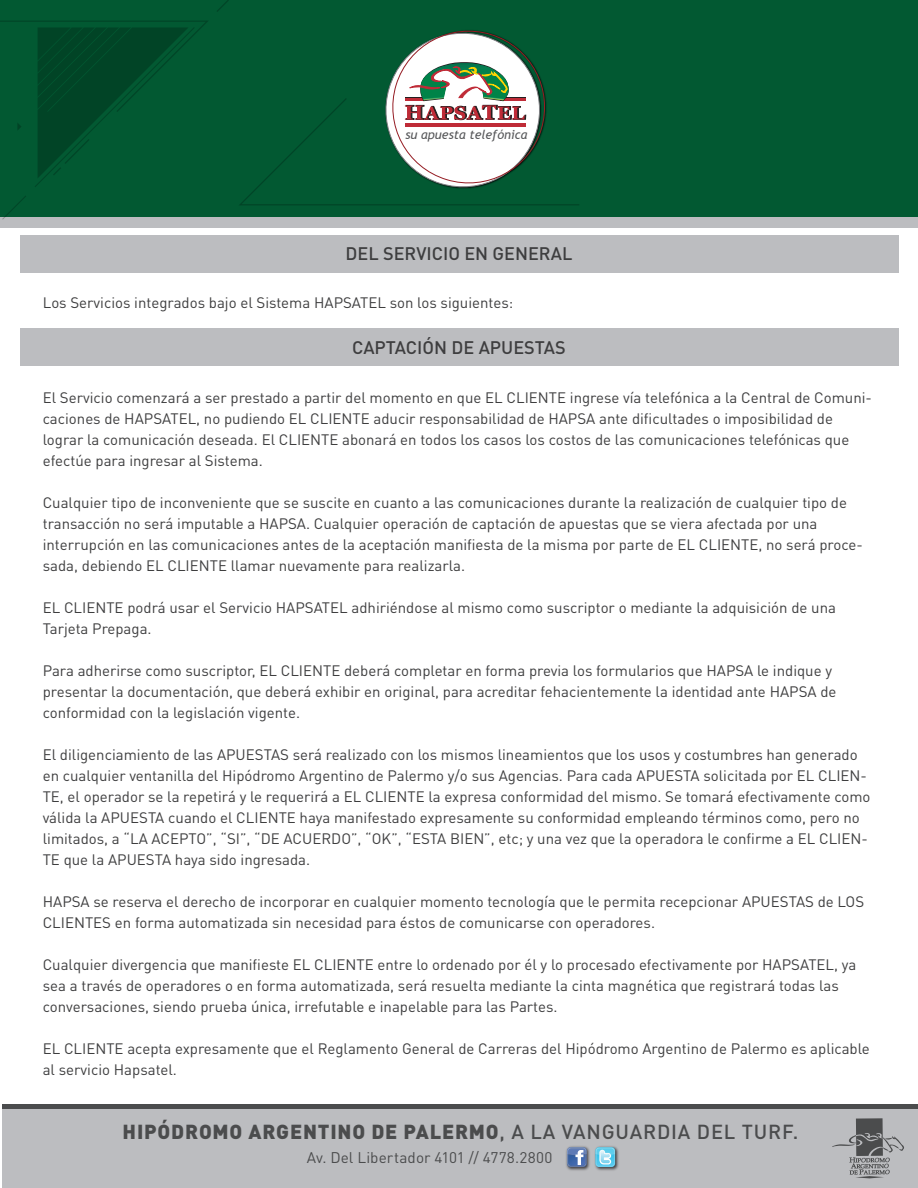
<style>
.page{position:relative;width:918px;height:1188px;background:#fff}
.page>*{position:absolute;margin:0;border:0;box-sizing:border-box;transform-origin:0 0}
.t1{font:900 20.1px "DIN Pro";letter-spacing:.04em;color:#4b4c4d}
.t2{font:500 18px "DIN Pro";color:#3e3e3f}
.t3{font:15.3px "DIN Pro";letter-spacing:.005em;color:#4b4c4d}
.t4{font:15px/21px "DIN Pro";color:#3e3e3f}
.t5{font:italic 12.6px "Trebuchet MS";color:#57585a}
.s1{font-weight:500}
</style>
<div class="page">
<div style="left:20px;top:235px;width:878px;height:38px;background:#bcbdc0"></div>
<div style="left:20px;top:328px;width:878px;height:38px;background:#bcbdc0"></div>
<div style="left:2px;top:1106px;width:916px;height:82px;background:#bcbdc0"></div>
<hr style="left:2px;top:1104px;width:916px;height:4px;background:#4b4c4d">
<img style="left:566px;top:1146px;width:53px;height:25px">
<svg style="left:567px;top:1147px;width:20px;height:20px"></svg>
<svg style="left:595px;top:1147px;width:20px;height:20px"></svg>
<svg style="left:832px;top:1118px;width:72px;height:60px"></svg>
<div style="left:0;top:0;width:918px;height:223px;background:#025932"></div>
<div style="left:0;top:218px;width:918px;height:10px;background:#bcbdc0"></div>
<svg style="left:2px;top:196px;width:25px;height:24px"></svg>
<svg style="left:0;top:21px;width:208px;height:166px"></svg>
<svg style="left:217px;top:0;width:12px;height:12px"></svg>
<svg style="left:239px;top:30px;width:340px;height:175px"></svg>
<hr style="left:405px;top:124px;width:121px;height:3px;background:#bf2b37">
<p class="t5" style="left:405px;top:127px;width:123px">su apuesta telefónica</p>
<p class="t2" style="left:346px;top:241px;width:228px">DEL SERVICIO EN GENERAL</p>
<p class="t4" style="left:43px;top:292px;width:472px">Los Servicios integrados bajo el Sistema HAPSATEL son los siguientes:</p>
<p class="t2" style="left:352px;top:336px;width:215px">CAPTACIÓN DE APUESTAS</p>
<p class="t4" style="left:43px;top:386px;width:831px">El Servicio comenzará a ser prestado a partir del momento en que EL CLIENTE ingrese vía telefónica a la Central de Comuni&shy;caciones de HAPSATEL, no pudiendo EL CLIENTE aducir responsabilidad de HAPSA ante dificultades o imposibilidad de lograr la comunicación deseada. El CLIENTE abonará en todos los casos los costos de las comunicaciones telefónicas que efectúe para ingresar al Sistema.</p>
<p class="t4" style="left:43px;top:491px;width:822px">Cualquier tipo de inconveniente que se suscite en cuanto a las comunicaciones durante la realización de cualquier tipo de transacción no será imputable a HAPSA. Cualquier operación de captación de apuestas que se viera afectada por una interrupción en las comunicaciones antes de la aceptación manifiesta de la misma por parte de EL CLIENTE, no será proce&shy;sada, debiendo EL CLIENTE llamar nuevamente para realizarla.</p>
<p class="t4" style="left:43px;top:596px;width:795px">EL CLIENTE podrá usar el Servicio HAPSATEL adhiriéndose al mismo como suscriptor o mediante la adquisición de una<br>Tarjeta Prepaga.</p>
<p class="t4" style="left:43px;top:659px;width:795px">Para adherirse como suscriptor, EL CLIENTE deberá completar en forma previa los formularios que HAPSA le indique y presentar la documentación, que deberá exhibir en original, para acreditar fehacientemente la identidad ante HAPSA de conformidad con la legislación vigente.</p>
<p class="t4" style="left:43px;top:743px;width:829px">El diligenciamiento de las APUESTAS será realizado con los mismos lineamientos que los usos y costumbres han generado en cualquier ventanilla del Hipódromo Argentino de Palermo y/o sus Agencias. Para cada APUESTA solicitada por EL CLIEN-TE, el operador se la repetirá y le requerirá a EL CLIENTE la expresa conformidad del mismo. Se tomará efectivamente como válida la APUESTA cuando el CLIENTE haya manifestado expresamente su conformidad empleando términos como, pero no limitados, a “LA ACEPTO”, “SI”, “DE ACUERDO”, “OK”, “ESTA BIEN”, etc; y una vez que la operadora le confirme a EL CLIEN-TE que la APUESTA haya sido ingresada.</p>
<p class="t4" style="left:43px;top:890px;width:823px">HAPSA se reserva el derecho de incorporar en cualquier momento tecnología que le permita recepcionar APUESTAS de LOS<br>CLIENTES en forma automatizada sin necesidad para éstos de comunicarse con operadores.</p>
<p class="t4" style="left:43px;top:953px;width:815px">Cualquier divergencia que manifieste EL CLIENTE entre lo ordenado por él y lo procesado efectivamente por HAPSATEL, ya sea a través de operadores o en forma automatizada, será resuelta mediante la cinta magnética que registrará todas las conversaciones, siendo prueba única, irrefutable e inapelable para las Partes.</p>
<p class="t4" style="left:43px;top:1037px;width:829px">EL CLIENTE acepta expresamente que el Reglamento General de Carreras del Hipódromo Argentino de Palermo es aplicable al servicio Hapsatel.</p>
<h1 class="t1" style="left:123px;top:1118px;width:677px">HIPÓDROMO ARGENTINO DE PALERMO<span class="s1">, A LA VANGUARDIA DEL TURF.</span></h1>
<p class="t3" style="left:307px;top:1147px;width:247px">Av. Del Libertador 4101 // 4778.2800</p>
</div>
